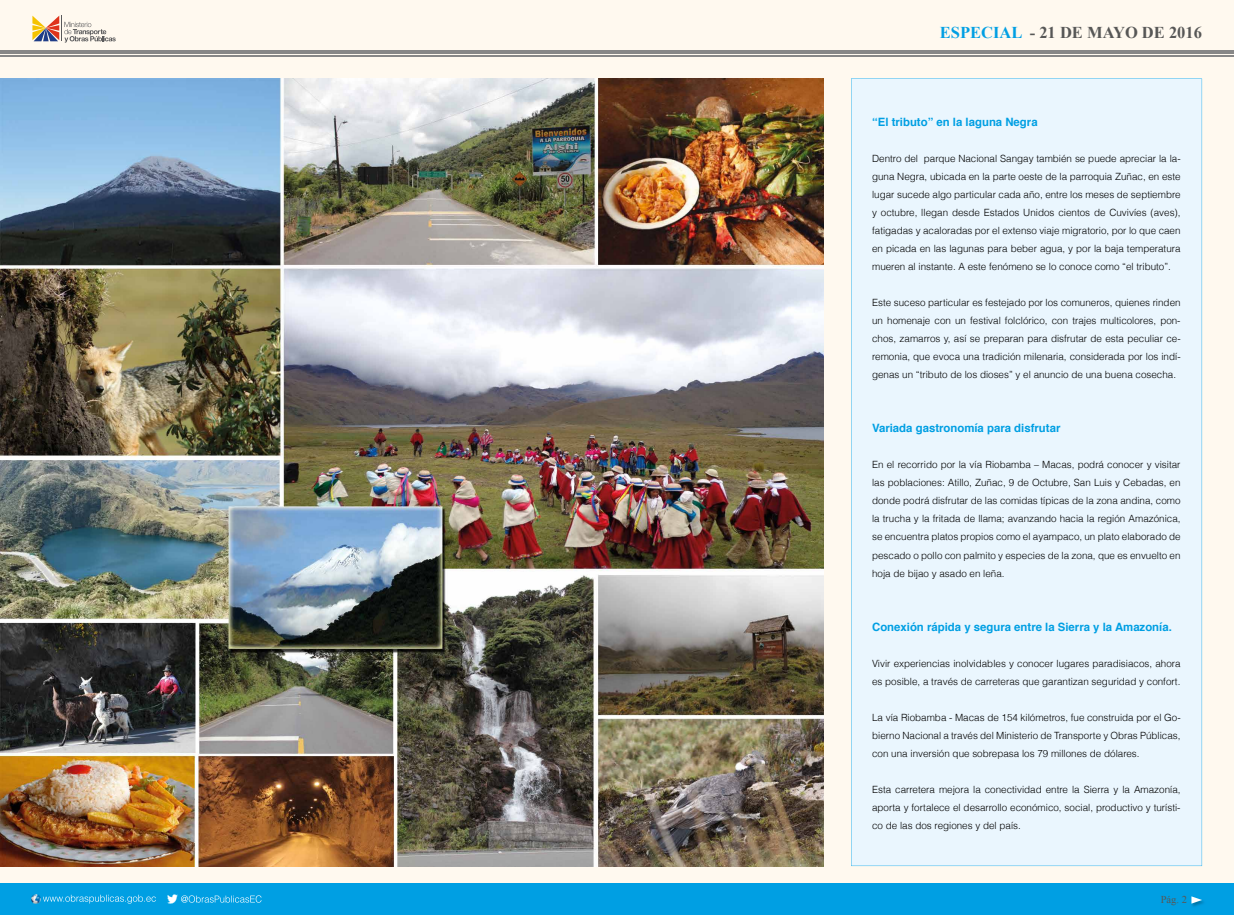
<style>
.page{position:relative;width:1234px;height:915px;background:#fff}
.page>*{position:absolute;margin:0;border:0;box-sizing:border-box;transform-origin:0 0}
.t1{font:700 16.5px "Times New Roman";color:#575756}
.t2{font:700 11.48px "Helvetica";color:#009fe3}
.t3{font:10.5px "Times New Roman";color:#575756}
.t4{font:300 9.98px/18px "Helvetica";color:#000;text-align:justify}
.s1{color:#009fe3}
</style>
<div class="page">
<div style="left:0;top:0;width:1233px;height:914px;background:#fff9ef"></div>
<div style="left:0;top:882px;width:1233px;height:32px;background:#009fe3"></div>
<svg style="left:32px;top:894px;width:124px;height:9px"></svg>
<svg style="left:167px;top:894px;width:94px;height:9px"></svg>
<svg style="left:32px;top:16px;width:84px;height:27px"></svg>
<hr style="left:0;top:51px;width:1233px;height:3px;background:#878787">
<hr style="left:0;top:56px;width:1233px;height:1px;background:#878787">
<div style="left:851px;top:79px;width:350px;height:786px;background:#eaf6fe"></div>
<img style="left:1191px;top:899px;width:13px;height:8px">
<svg style="left:1191px;top:896px;width:10px;height:7px"></svg>
<img style="left:0;top:78px;width:822px;height:787px">
<h1 class="t1" style="left:939px;top:21px;width:264px"><span class="s1">ESPECIAL</span> - 21 DE MAYO DE 2016</h1>
<p class="t2" style="left:871px;top:113px;width:167px">“El tributo” en la laguna Negra</p>
<p class="t4" style="left:871px;top:149px;width:310px">Dentro del parque Nacional Sangay también se puede apreciar la la&shy;guna Negra, ubicada en la parte oeste de la parroquia Zuñac, en este lugar sucede algo particular cada año, entre los meses de septiembre y octubre, llegan desde Estados Unidos cientos de Cuvivíes (aves), fatigadas y acaloradas por el extenso viaje migratorio, por lo que caen en picada en las lagunas para beber agua, y por la baja temperatura mueren al instante. A este fenómeno se lo conoce como “el tributo”.</p>
<p class="t4" style="left:871px;top:293px;width:310px">Este suceso particular es festejado por los comuneros, quienes rinden un homenaje con un festival folclórico, con trajes multicolores, pon&shy;chos, zamarros y, así se preparan para disfrutar de esta peculiar ce&shy;remonia, que evoca una tradición milenaria, considerada por los indí&shy;genas un “tributo de los dioses” y el anuncio de una buena cosecha.</p>
<p class="t2" style="left:871px;top:419px;width:190px">Variada gastronomía para disfrutar</p>
<p class="t4" style="left:871px;top:455px;width:310px">En el recorrido por la vía Riobamba – Macas, podrá conocer y visitar las poblaciones: Atillo, Zuñac, 9 de Octubre, San Luis y Cebadas, en donde podrá disfrutar de las comidas típicas de la zona andina, como la trucha y la fritada de llama; avanzando hacia la región Amazónica, se encuentra platos propios como el ayampaco, un plato elaborado de pescado o pollo con palmito y especies de la zona, que es envuelto en hoja de bijao y asado en leña.</p>
<p class="t2" style="left:871px;top:617px;width:301px">Conexión rápida y segura entre la Sierra y la Amazonía.</p>
<p class="t4" style="left:871px;top:653px;width:310px">Vivir experiencias inolvidables y conocer lugares paradisiacos, ahora es posible, a través de carreteras que garantizan seguridad y confort.</p>
<p class="t4" style="left:871px;top:707px;width:310px">La vía Riobamba - Macas de 154 kilómetros, fue construida por el Go&shy;bierno Nacional a través del Ministerio de Transporte y Obras Públicas, con una inversión que sobrepasa los 79 millones de dólares.</p>
<p class="t4" style="left:871px;top:779px;width:310px">Esta carretera mejora la conectividad entre la Sierra y la Amazonía, aporta y fortalece el desarrollo económico, social, productivo y turísti&shy;co de las dos regiones y del país.</p>
<p class="t3" style="left:1160px;top:892px;width:28px">Pág. 2</p>
</div>
